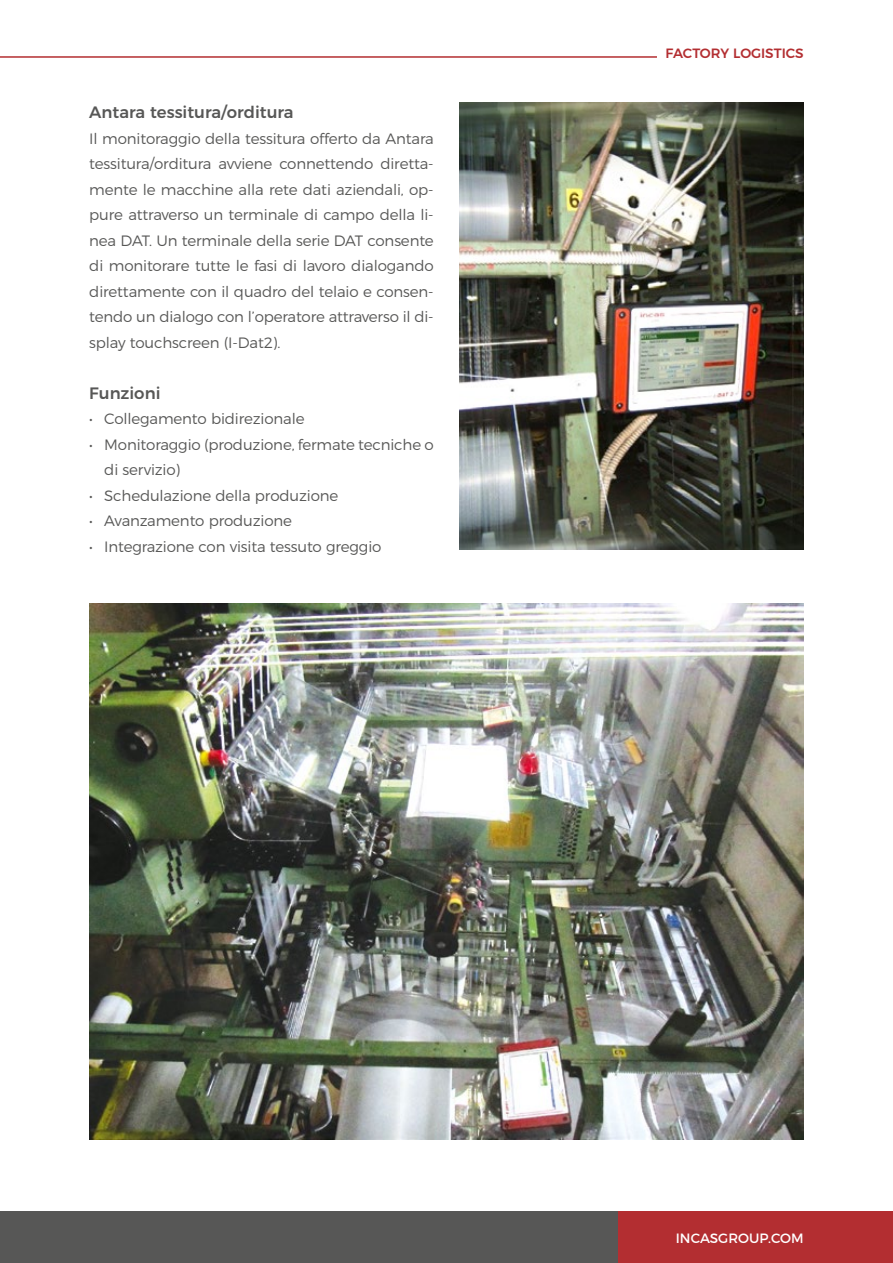
<style>
.page{position:relative;width:893px;height:1263px;background:#fff}
.page>*{position:absolute;margin:0;border:0;box-sizing:border-box;transform-origin:0 0}
.t1{font:500 16.5px "Montserrat";color:#575756}
.t2{font:300 15px/25.5px "Montserrat";letter-spacing:-.01em;color:#575756;text-align:justify}
.t3{font:500 13.5px "Montserrat";color:#b32e31}
.t4{font:13.5px "Montserrat";color:#fff}
</style>
<div class="page">
<div style="left:0;top:1211px;width:625px;height:52px;background:#575756"></div>
<div style="left:618px;top:1211px;width:275px;height:52px;background:#b32e31"></div>
<hr style="left:0;top:56px;width:657px;height:2px;background:#b32e31">
<img style="left:459px;top:102px;width:345px;height:448px">
<img style="left:89px;top:604px;width:715px;height:535px">
<p class="t1" style="left:89px;top:99px;width:206px">Antara tessitura/orditura</p>
<p class="t2" style="left:89px;top:124px;width:346px">Il monitoraggio della tessitura offerto da Antara tessitura/orditura avviene connettendo diretta&shy;mente le macchine alla rete dati aziendali, op&shy;pure attraverso un terminale di campo della li&shy;nea DAT. Un terminale della serie DAT consente di monitorare tutte le fasi di lavoro dialogando direttamente con il quadro del telaio e consen&shy;tendo un dialogo con l’operatore attraverso il di&shy;splay touchscreen (I-Dat2).</p>
<p class="t1" style="left:89px;top:379px;width:73px">Funzioni</p>
<p class="t2" style="left:89px;top:405px;width:217px">• Collegamento bidirezionale</p>
<p class="t2" style="left:104px;top:430px;width:331px;text-indent:-15px">• Monitoraggio (produzione, fermate tecniche o di servizio)</p>
<p class="t2" style="left:89px;top:481px;width:251px">• Schedulazione della produzione</p>
<p class="t2" style="left:89px;top:507px;width:204px">• Avanzamento produzione</p>
<p class="t2" style="left:89px;top:532px;width:294px">• Integrazione con visita tessuto greggio</p>
<p class="t3" style="left:666px;top:42px;width:140px">FACTORY LOGISTICS</p>
<p class="t4" style="left:676px;top:1227px;width:129px">INCASGROUP.COM</p>
</div>
